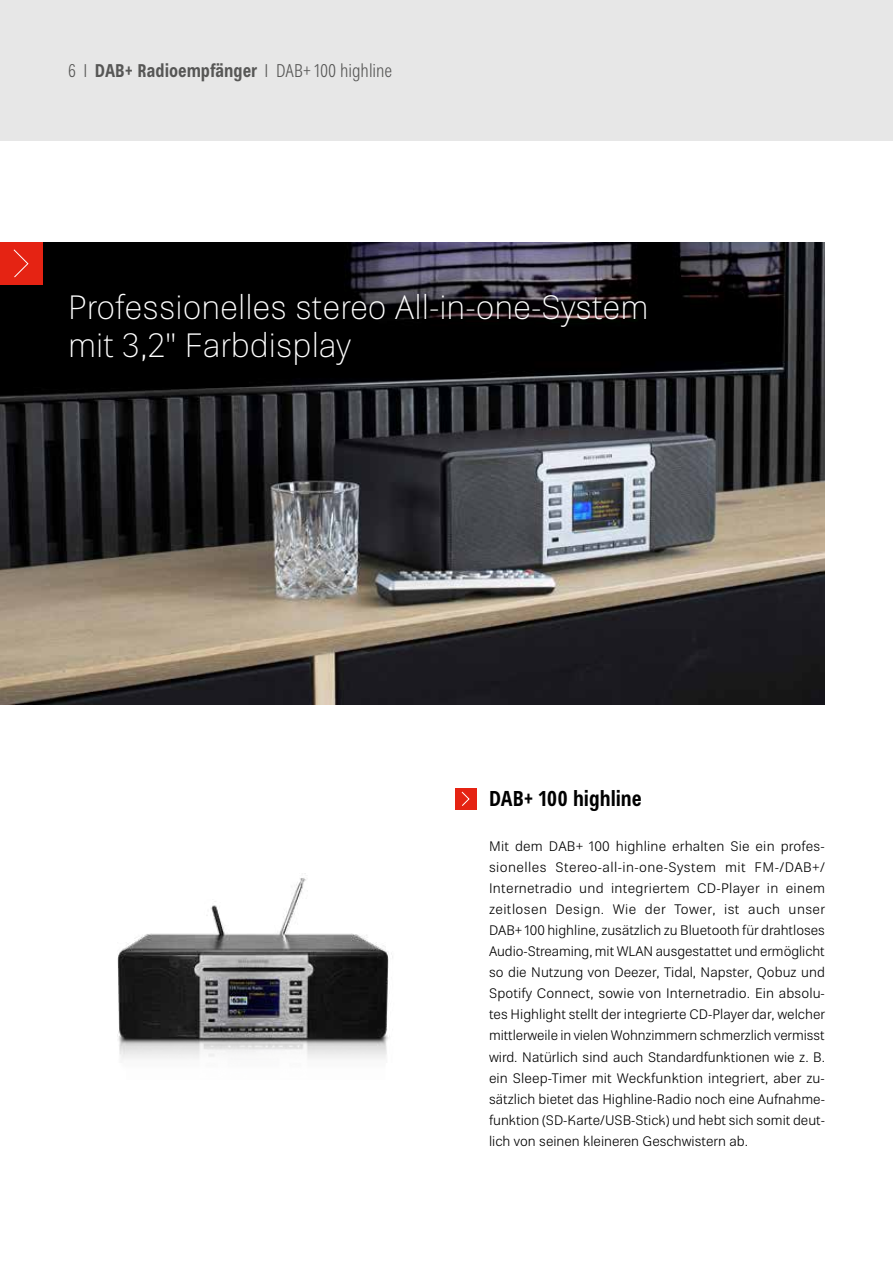
<style>
.page{position:relative;width:893px;height:1263px;background:#fff}
.page>*{position:absolute;margin:0;border:0;box-sizing:border-box;transform-origin:0 0}
.t1{font:100 33px/37.5px "Kathrein 35";color:#fff}
.t2{font:700 condensed 21px "Kathrein 77";color:#000}
.t3{font:300 condensed 18px "Kathrein 47";color:#575756}
.t4{font:300 13.5px/21px "Kathrein 45";color:#000;text-align:justify}
.s1{font-family:"Kathrein 77";font-weight:700}
</style>
<div class="page">
<div style="left:0;top:0;width:893px;height:140px;background:#e7e7e7"></div>
<img style="left:0;top:242px;width:825px;height:462px">
<div style="left:455px;top:788px;width:21px;height:21px;background:#e52313"></div>
<svg style="left:461px;top:791px;width:9px;height:15px"></svg>
<div style="left:0;top:242px;width:42px;height:42px;background:#e52313"></div>
<svg style="left:13px;top:249px;width:16px;height:29px"></svg>
<img style="left:117px;top:873px;width:276px;height:187px">
<h3 class="t3" style="left:68px;top:63px;width:326px">6 I <span class="s1">DAB+ Radioempfänger</span> I DAB+ 100 highline</h3>
<h1 class="t1" style="left:68px;top:292px;width:582px">Professionelles stereo All-in-one-System mit 3,2″ Farbdisplay</h1>
<h2 class="t2" style="left:489px;top:790px;width:154px">DAB+ 100 highline</h2>
<p class="t4" style="left:489px;top:837px;width:338px">Mit dem DAB+ 100 highline erhalten Sie ein profes&shy;sionelles Stereo-all-in-one-System mit FM-/DAB+/ Internetradio und integriertem CD-Player in einem zeitlosen Design. Wie der Tower, ist auch unser DAB+ 100 highline, zusätzlich zu Bluetooth für drahtloses Audio-Streaming, mit WLAN ausgestattet und ermöglicht so die Nutzung von Deezer, Tidal, Napster, Qobuz und Spotify Connect, sowie von Internetradio. Ein absolu&shy;tes Highlight stellt der integrierte CD-Player dar, welcher mittlerweile in vielen Wohnzimmern schmerzlich vermisst wird. Natürlich sind auch Standardfunktionen wie z. B. ein Sleep-Timer mit Weckfunktion integriert, aber zu&shy;sätzlich bietet das Highline-Radio noch eine Aufnahme&shy;funktion (SD-Karte/USB-Stick) und hebt sich somit deut&shy;lich von seinen kleineren Geschwistern ab.</p>
</div>
